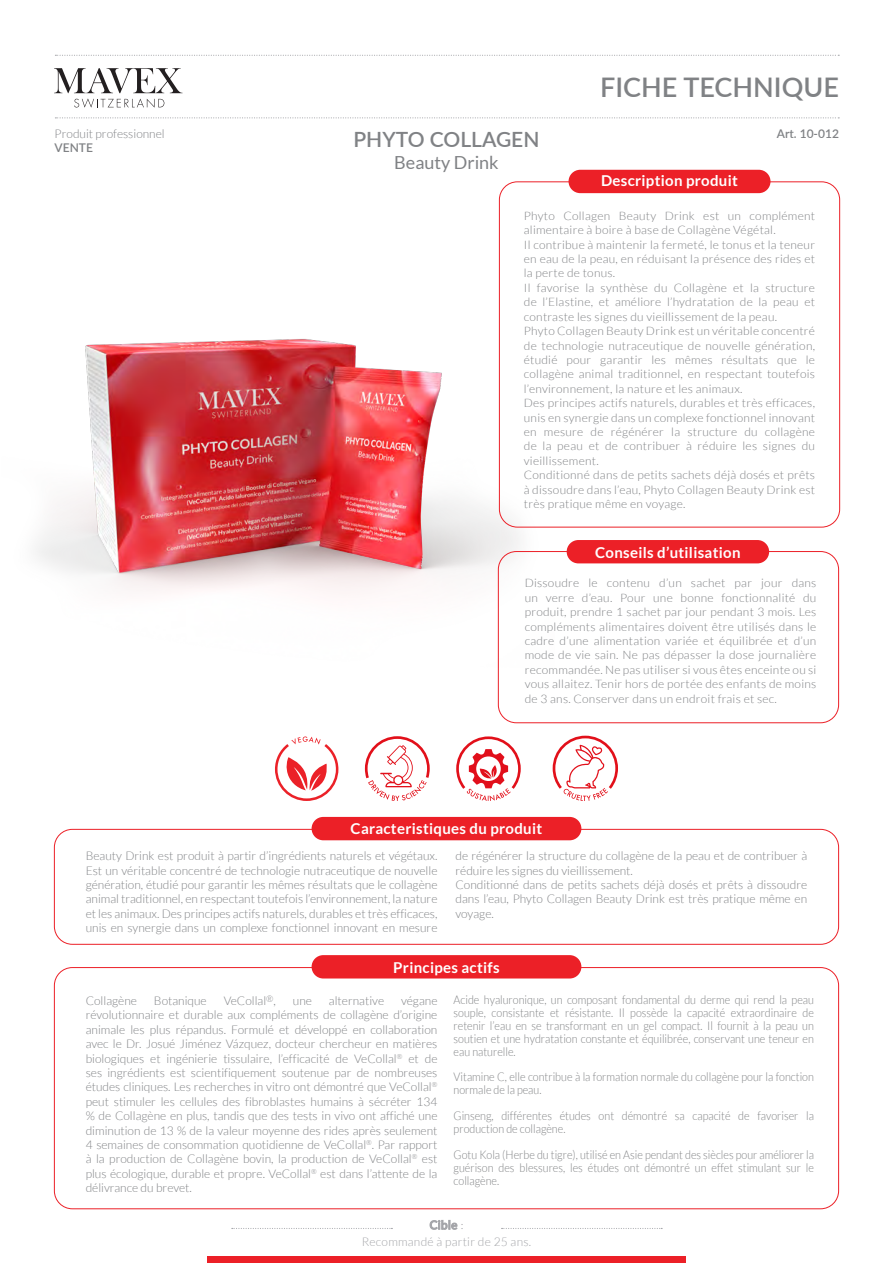
<style>
.page{position:relative;width:893px;height:1263px;background:#fff}
.page>*{position:absolute;margin:0;border:0;box-sizing:border-box;transform-origin:0 0}
.t1{font:600 27px "Lato";color:#808285}
.t2{font:600 21px "Lato";color:#808285}
.t3{font:18px "Lato";color:#808285}
.t4{font:700 15px "Lato";letter-spacing:.02em;color:#fff}
.t5{font:300 12px/14.4px "Lato";color:#808285;text-align:justify}
.t6{font:300 12px/12.9px "Lato";color:#808284;text-align:justify;scale:.9 1}
.t7{font:300 12px/16.5px "Lato";letter-spacing:.02em;color:#a4a5a9;text-align:center}
.t8{font:600 12px "Lato";color:#808285}
.t9{font:300 11.7px/14.4px "Lato";letter-spacing:.02em;color:#808285;text-align:justify}
.s1{font-weight:600}
.s2{font-family:"Futura PT";font-weight:400}
</style>
<div class="page">
<div style="left:207px;top:1255px;width:479px;height:8px;background:#ec2027"></div>
<svg style="left:55px;top:55px;width:784px;height:1px"></svg>
<svg style="left:55px;top:117px;width:784px;height:1px"></svg>
<svg style="left:54px;top:68px;width:129px;height:40px"></svg>
<svg style="left:232px;top:1228px;width:160px;height:1px"></svg>
<svg style="left:502px;top:1228px;width:160px;height:1px"></svg>
<img style="left:36px;top:253px;width:518px;height:415px">
<div style="left:568px;top:170px;width:202px;height:23px;background:#ec2027;border-radius:12px"></div>
<div style="left:498px;top:551px;width:341px;height:172px;border:1px solid #ec2027;border-radius:18px"></div>
<div style="left:567px;top:540px;width:202px;height:23px;background:#ec2027;border-radius:12px"></div>
<div style="left:54px;top:829px;width:785px;height:115px;border:1px solid #ec2027;border-radius:18px"></div>
<div style="left:312px;top:817px;width:269px;height:23px;background:#ec2027;border-radius:12px"></div>
<div style="left:312px;top:955px;width:269px;height:23px;background:#ec2027;border-radius:12px"></div>
<svg style="left:275px;top:736px;width:63px;height:65px"></svg>
<svg style="left:456px;top:736px;width:65px;height:65px"></svg>
<svg style="left:365px;top:736px;width:65px;height:65px"></svg>
<svg style="left:553px;top:736px;width:65px;height:65px"></svg>
<p class="t5" style="left:55px;top:126px;width:112px">Produit professionnel</p>
<p class="t8" style="left:55px;top:139px;width:40px">VENTE</p>
<h2 class="t2" style="left:353px;top:125px;width:188px">PHYTO COLLAGEN</h2>
<h3 class="t3" style="left:394px;top:153px;width:106px">Beauty Drink</h3>
<h1 class="t1" style="left:600px;top:68px;width:240px">FICHE TECHNIQUE</h1>
<p class="t4" style="left:601px;top:172px;width:138px">Description produit</p>
<p class="t8" style="left:777px;top:125px;width:64px">Art. 10-012</p>
<p class="t9" style="left:524px;top:209px;width:293px">Phyto Collagen Beauty Drink est un complément alimentaire à boire à base de Collagène Végétal.</p>
<p class="t9" style="left:524px;top:237px;width:293px">Il contribue à maintenir la fermeté, le tonus et la teneur en eau de la peau, en réduisant la présence des rides et la perte de tonus.</p>
<p class="t9" style="left:524px;top:281px;width:293px">Il favorise la synthèse du Collagène et la structure de l’Elastine, et améliore l’hydratation de la peau et contraste les signes du vieillissement de la peau.</p>
<p class="t9" style="left:524px;top:324px;width:293px">Phyto Collagen Beauty Drink est un véritable concentré de technologie nutraceutique de nouvelle génération, étudié pour garantir les mêmes résultats que le collagène animal traditionnel, en respectant toutefois l’environnement, la nature et les animaux.</p>
<p class="t9" style="left:524px;top:396px;width:293px">Des principes actifs naturels, durables et très efficaces, unis en synergie dans un complexe fonctionnel innovant en mesure de régénérer la structure du collagène de la peau et de contribuer à réduire les signes du vieillissement.</p>
<p class="t9" style="left:524px;top:468px;width:293px">Conditionné dans de petits sachets déjà dosés et prêts à dissoudre dans l’eau, Phyto Collagen Beauty Drink est très pratique même en voyage.</p>
<p class="t4" style="left:595px;top:544px;width:147px">Conseils d’utilisation</p>
<p class="t9" style="left:525px;top:576px;width:293px">Dissoudre le contenu d’un sachet par jour dans un verre d’eau. Pour une bonne fonctionnalité du produit, prendre 1 sachet par jour pendant 3 mois. Les compléments alimentaires doivent être utilisés dans le cadre d’une alimentation variée et équilibrée et d’un mode de vie sain. Ne pas dépasser la dose journalière recommandée. Ne pas utiliser si vous êtes enceinte ou si vous allaitez. Tenir hors de portée des enfants de moins de 3 ans. Conserver dans un endroit frais et sec.</p>
<p class="t4" style="left:351px;top:819px;width:193px">Caracteristiques du produit</p>
<p class="t5" style="left:86px;top:849px;width:353px">Beauty Drink est produit à partir d’ingrédients naturels et végétaux.<br>Est un véritable concentré de technologie nutraceutique de nouvelle génération, étudié pour garantir les mêmes résultats que le collagène animal traditionnel, en respectant toutefois l’environnement, la nature et les animaux. Des principes actifs naturels, durables et très efficaces, unis en synergie dans un complexe fonctionnel innovant en mesure</p>
<p class="t5" style="left:455px;top:849px;width:353px">de régénérer la structure du collagène de la peau et de contribuer à réduire les signes du vieillissement.</p>
<p class="t5" style="left:455px;top:877px;width:353px">Conditionné dans de petits sachets déjà dosés et prêts à dissoudre dans l’eau, Phyto Collagen Beauty Drink est très pratique même en voyage.</p>
<p class="t4" style="left:393px;top:959px;width:108px">Principes actifs</p>
<p class="t6" style="left:454px;top:994px;width:402px">Acide hyaluronique, un composant fondamental du derme qui rend la peau souple, consistante et résistante. Il possède la capacité extraordinaire de retenir l’eau en se transformant en un gel compact. Il fournit à la peau un soutien et une hydratation constante et équilibrée, conservant une teneur en eau naturelle.</p>
<p class="t6" style="left:454px;top:1070px;width:402px">Vitamine C, elle contribue à la formation normale du collagène pour la fonction normale de la peau.</p>
<p class="t6" style="left:454px;top:1109px;width:402px">Ginseng, différentes études ont démontré sa capacité de favoriser la production de collagène.</p>
<p class="t6" style="left:454px;top:1148px;width:402px">Gotu Kola (Herbe du tigre), utilisé en Asie pendant des siècles pour améliorer la guérison des blessures, les études ont démontré un effet stimulant sur le collagène.</p>
<p class="t5" style="left:86px;top:993px;width:53px">Collagène</p>
<p class="t5" style="left:154px;top:993px;width:54px">Botanique</p>
<p class="t5" style="left:224px;top:993px;width:54px">VeCollal<sup>®</sup>,</p>
<p class="t5" style="left:293px;top:993px;width:21px">une</p>
<p class="t5" style="left:329px;top:993px;width:57px">alternative</p>
<p class="t5" style="left:86px;top:993px;width:353px;text-indent:315px">végane révolutionnaire et durable aux compléments de collagène d’origine animale les plus répandus. Formulé et développé en collaboration avec le Dr. Josué Jiménez Vázquez, docteur chercheur en matières biologiques et ingénierie tissulaire, l’efficacité de VeCollal<sup>®</sup> et de ses ingrédients est scientifiquement soutenue par de nombreuses études cliniques. Les recherches in vitro ont démontré que VeCollal<sup>® </sup>peut stimuler les cellules des fibroblastes humains à sécréter 134 % de Collagène en plus, tandis que des tests in vivo ont affiché une diminution de 13 % de la valeur moyenne des rides après seulement 4 semaines de consommation quotidienne de VeCollal<sup>®</sup>. Par rapport à la production de Collagène bovin, la production de VeCollal<sup>®</sup> est plus écologique, durable et propre. VeCollal<sup>®</sup> est dans l’attente de la délivrance du brevet.</p>
<p class="t7" style="left:362px;top:1217px;width:171px"><span class="s1">Cible</span> <span class="s2">:<br></span>Recommandé à partir de 25 ans.</p>
</div>
